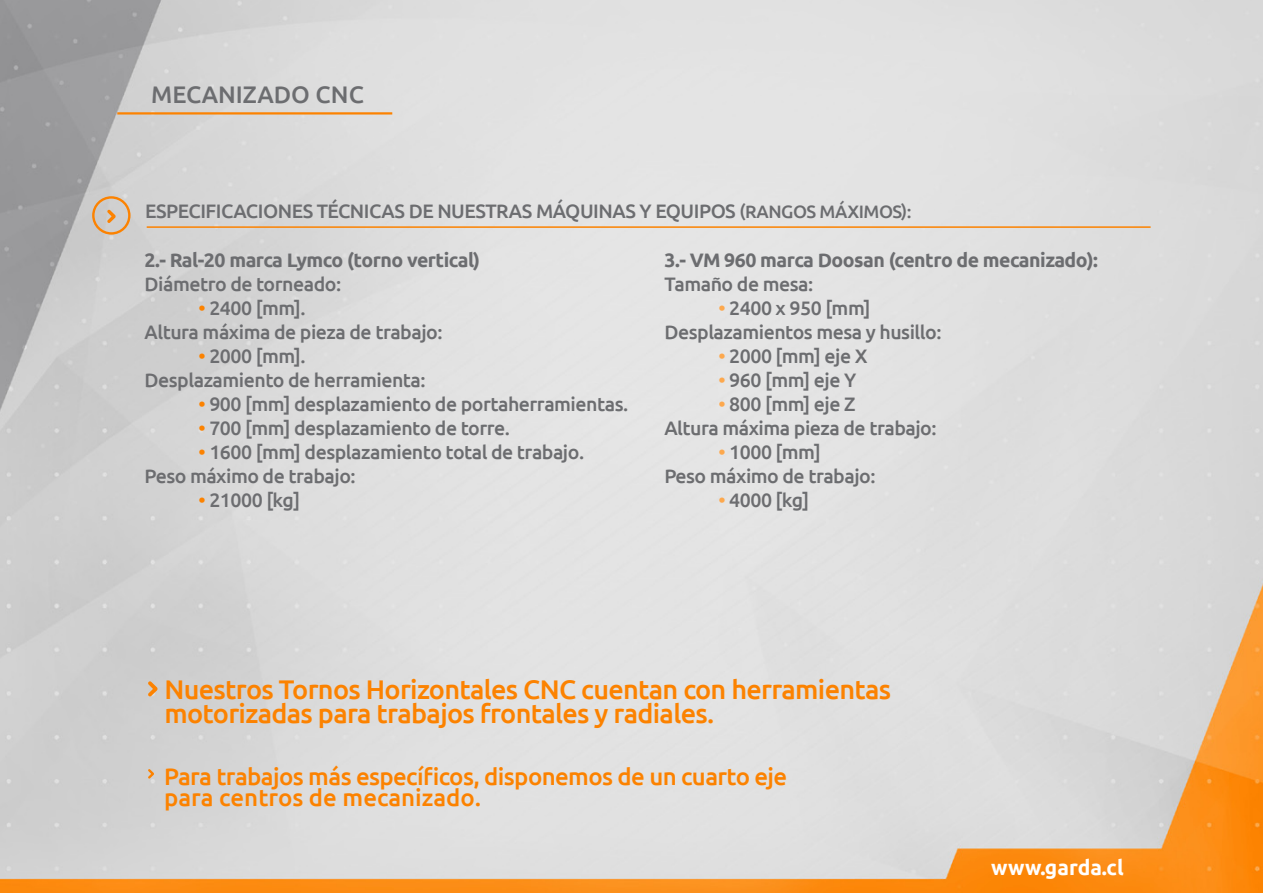
<style>
.page{position:relative;width:1263px;height:893px;background:#fff}
.page>*{position:absolute;margin:0;border:0;box-sizing:border-box;transform-origin:0 0}
.t1{font:500 27px/24px "Ubuntu";letter-spacing:-.025em;color:#fc8200}
.t2{font:500 24px "Ubuntu";letter-spacing:-.025em;color:#fc8200}
.t3{font:500 24px "Ubuntu";color:#fc8200}
.t4{font:500 24px "Ubuntu";color:#6c6d70}
.t5{font:700 21px "Ubuntu";color:#fff}
.t6{font:500 19.5px "Ubuntu";letter-spacing:-.025em;color:#6c6d70}
.t7{font:700 19.5px "Ubuntu";letter-spacing:-.025em;color:#6c6d70}
.t8{font:500 18px "Ubuntu";color:#6c6d70}
.s1{color:#fc8200}
.s2{color:#fda84d}
</style>
<div class="page">
<img style="left:0;top:0;width:1263px;height:893px">
<svg style="left:92px;top:196px;width:39px;height:39px;background:#d7bda1"></svg>
<hr style="left:147px;top:226px;width:1003px;height:2px;background:#fc8200">
<hr style="left:117px;top:112px;width:275px;height:3px;background:#fc8200">
<svg style="left:148px;top:769px;width:6px;height:10px"></svg>
<svg style="left:148px;top:681px;width:9px;height:15px"></svg>
<p class="t4" style="left:151px;top:79px;width:214px">MECANIZADO CNC</p>
<p class="t6" style="left:145px;top:199px;width:23px">Especificaciones</p>
<p class="t6" style="left:317px;top:199px;width:34px">Técnicas</p>
<p class="t6" style="left:409px;top:199px;width:68px">de nuestras</p>
<p class="t6" style="left:536px;top:199px;width:69px">Máquinas</p>
<p class="t6" style="left:640px;top:199px;width:66px">y Equipos</p>
<p class="t8" style="left:739px;top:200px;width:31px">(Rangos</p>
<p class="t8" style="left:820px;top:200px;width:51px">máximos</p>
<p class="t8" style="left:901px;top:200px;width:12px">):</p>
<p class="t7" style="left:145px;top:248px;width:337px">2.- Ral-20 marca Lymco (torno vertical)</p>
<p class="t6" style="left:145px;top:272px;width:198px">Diámetro de torneado:</p>
<p class="t6" style="left:199px;top:296px;width:109px"><span class="s1">•</span> 2400 [mm].</p>
<p class="t6" style="left:145px;top:320px;width:299px">Altura máxima de pieza de trabajo:</p>
<p class="t6" style="left:199px;top:344px;width:109px"><span class="s1">•</span> 2000 [mm].</p>
<p class="t6" style="left:145px;top:368px;width:283px">Desplazamiento de herramienta:</p>
<p class="t6" style="left:199px;top:392px;width:431px"><span class="s1">•</span> 900 [mm] desplazamiento de portaherramientas.</p>
<p class="t6" style="left:199px;top:416px;width:313px"><span class="s1">•</span> 700 [mm] desplazamiento de torre.</p>
<p class="t6" style="left:199px;top:440px;width:387px"><span class="s1">•</span> 1600 [mm] desplazamiento total de trabajo.</p>
<p class="t6" style="left:145px;top:464px;width:213px">Peso máximo de trabajo:</p>
<p class="t6" style="left:199px;top:488px;width:103px"><span class="s1">•</span> 21000 [kg]</p>
<p class="t7" style="left:664px;top:248px;width:435px">3.- VM 960 marca Doosan (centro de mecanizado):</p>
<p class="t6" style="left:664px;top:272px;width:150px">Tamaño de mesa:</p>
<p class="t6" style="left:718px;top:296px;width:154px"><span class="s2">•</span> 2400 x 950 [mm]</p>
<p class="t6" style="left:664px;top:320px;width:279px">Desplazamientos mesa y husillo:</p>
<p class="t6" style="left:718px;top:344px;width:150px"><span class="s2">•</span> 2000 [mm] eje X</p>
<p class="t6" style="left:718px;top:368px;width:139px"><span class="s2">•</span> 960 [mm] eje Y</p>
<p class="t6" style="left:718px;top:392px;width:139px"><span class="s2">•</span> 800 [mm] eje Z</p>
<p class="t6" style="left:664px;top:416px;width:274px">Altura máxima pieza de trabajo:</p>
<p class="t6" style="left:718px;top:440px;width:104px"><span class="s2">•</span> 1000 [mm]</p>
<p class="t6" style="left:664px;top:464px;width:213px">Peso máximo de trabajo:</p>
<p class="t6" style="left:718px;top:488px;width:92px"><span class="s2">•</span> 4000 [kg]</p>
<p class="t1" style="left:164px;top:676px;width:728px">Nuestros Tornos Horizontales CNC cuentan con herramientas motorizadas para trabajos frontales y radiales.</p>
<p class="t2" style="left:164px;top:761px;width:625px">Para trabajos más específicos, disponemos de un cuarto eje</p>
<p class="t3" style="left:164px;top:782px;width:319px">para centros de mecanizado.</p>
<p class="t5" style="left:991px;top:855px;width:134px">www.garda.cl</p>
</div>
